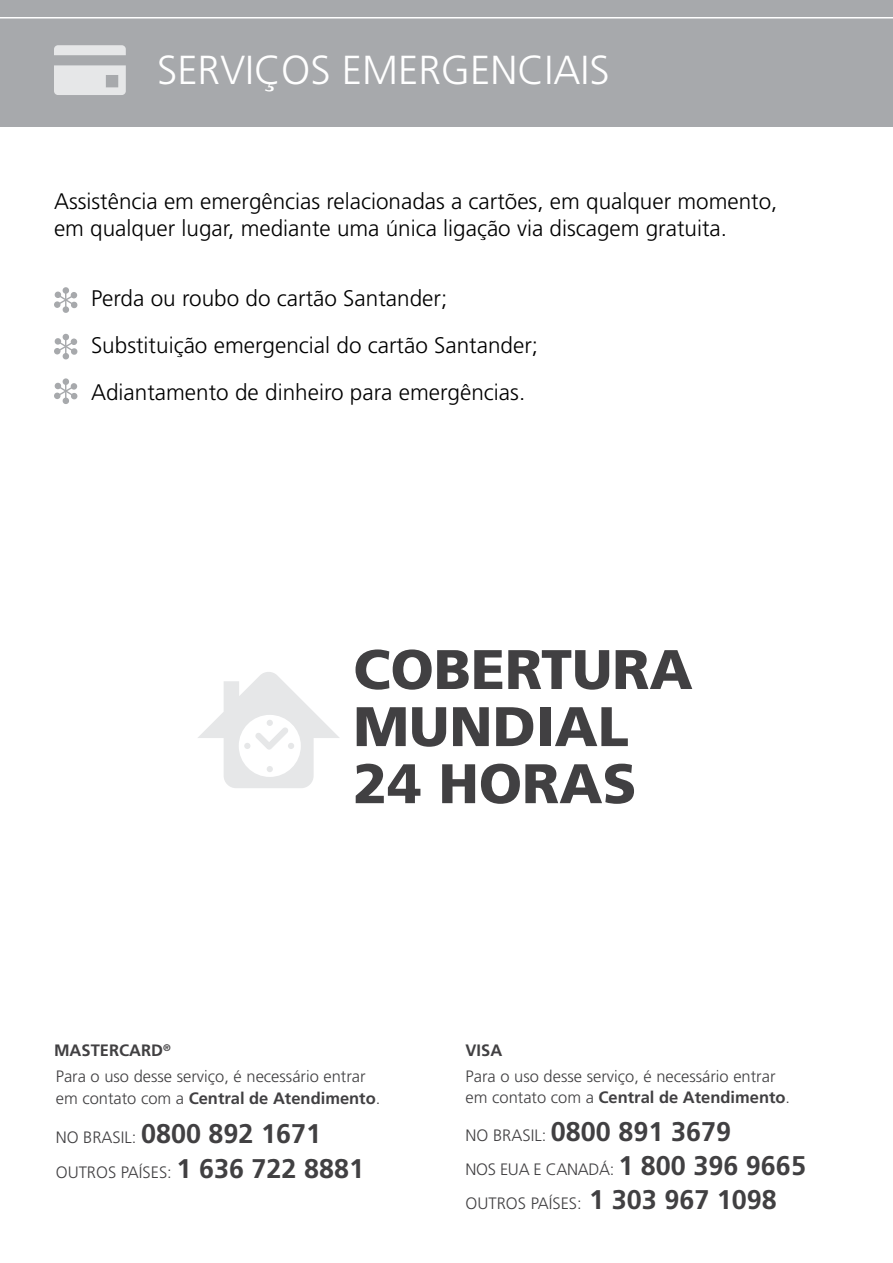
<style>
.page{position:relative;width:893px;height:1263px;background:#fff}
.page>*{position:absolute;margin:0;border:0;box-sizing:border-box;transform-origin:0 0}
.t1{font:900 55.65px/57px "Frutiger";color:#414042}
.t2{font:300 40.5px "Frutiger";color:#fff}
.t3{font:700 27px "Frutiger";color:#414042}
.t4{font:300 22.5px/46.8px "Frutiger";color:#000}
.t5{font:300 16.5px/22px "Frutiger";color:#414042}
.t6{font:300 16.5px/33.9px "Frutiger";letter-spacing:-.02em;color:#414042}
.t7{font:700 16.5px "Frutiger";color:#414042}
.s1{font-weight:700}
.s2{font-weight:300;font-size:16.5px}
.s3{font-weight:700;font-size:27px}
</style>
<div class="page">
<div style="left:0;top:0;width:893px;height:127px;background:#a7a9ac"></div>
<hr style="left:0;top:17px;width:893px;height:2px;background:#fff">
<svg style="left:54px;top:45px;width:72px;height:50px"></svg>
<svg style="left:198px;top:672px;width:142px;height:116px"></svg>
<svg style="left:54px;top:287px;width:24px;height:26px"></svg>
<svg style="left:54px;top:333px;width:24px;height:27px"></svg>
<svg style="left:54px;top:378px;width:24px;height:26px"></svg>
<h2 class="t2" style="left:157px;top:48px;width:210px">serviços eme</h2>
<h2 class="t2" style="left:418px;top:48px;width:76px">rgenc</h2>
<h2 class="t2" style="left:544px;top:48px;width:67px">iais</h2>
<p class="t4" style="left:54px;top:188px;width:725px;line-height:27px">Assistência em emergências relacionadas a cartões, em qualquer momento, em qualquer lugar, mediante uma única ligação via discagem gratuita.</p>
<p class="t4" style="left:91px;top:275px;width:449px">Perda ou roubo do cartão Santander;<br>Substituição emergencial do cartão Santander;<br>Adiantamento de dinheiro para emergências.</p>
<h1 class="t1" style="left:353px;top:641px;width:341px">COBERTURA<br>MUNDIAL<br>24 HORAS</h1>
<p class="t7" style="left:54px;top:1041px;width:118px">mastercard<sup>®</sup></p>
<p class="t7" style="left:466px;top:1041px;width:38px">Visa</p>
<p class="t5" style="left:56px;top:1065px;width:326px">Para o uso desse serviço, é necessário entrar em contato com a <span class="s1">Central de Atendimento</span>.</p>
<p class="t3" style="left:56px;top:1118px;width:267px"><span class="s2">no Brasil:</span> 0800 892 1671</p>
<p class="t5" style="left:56px;top:1162px;width:310px">Outros Países: <span class="s3">1 636 722 8881</span></p>
<p class="t5" style="left:466px;top:1066px;width:326px;line-height:21px">Para o uso desse serviço, é necessário entrar em contato com a <span class="s1">Central de Atendimento</span>.</p>
<p class="t3" style="left:466px;top:1116px;width:267px"><span class="s2">no Brasil:</span> 0800 891 3679</p>
<p class="t6" style="left:466px;top:1153px;width:342px">nos EUA e Canadá: <span class="s3">1 800 396 9665<br></span>Outros Países: <span class="s3">1 303 967 1098</span></p>
</div>
